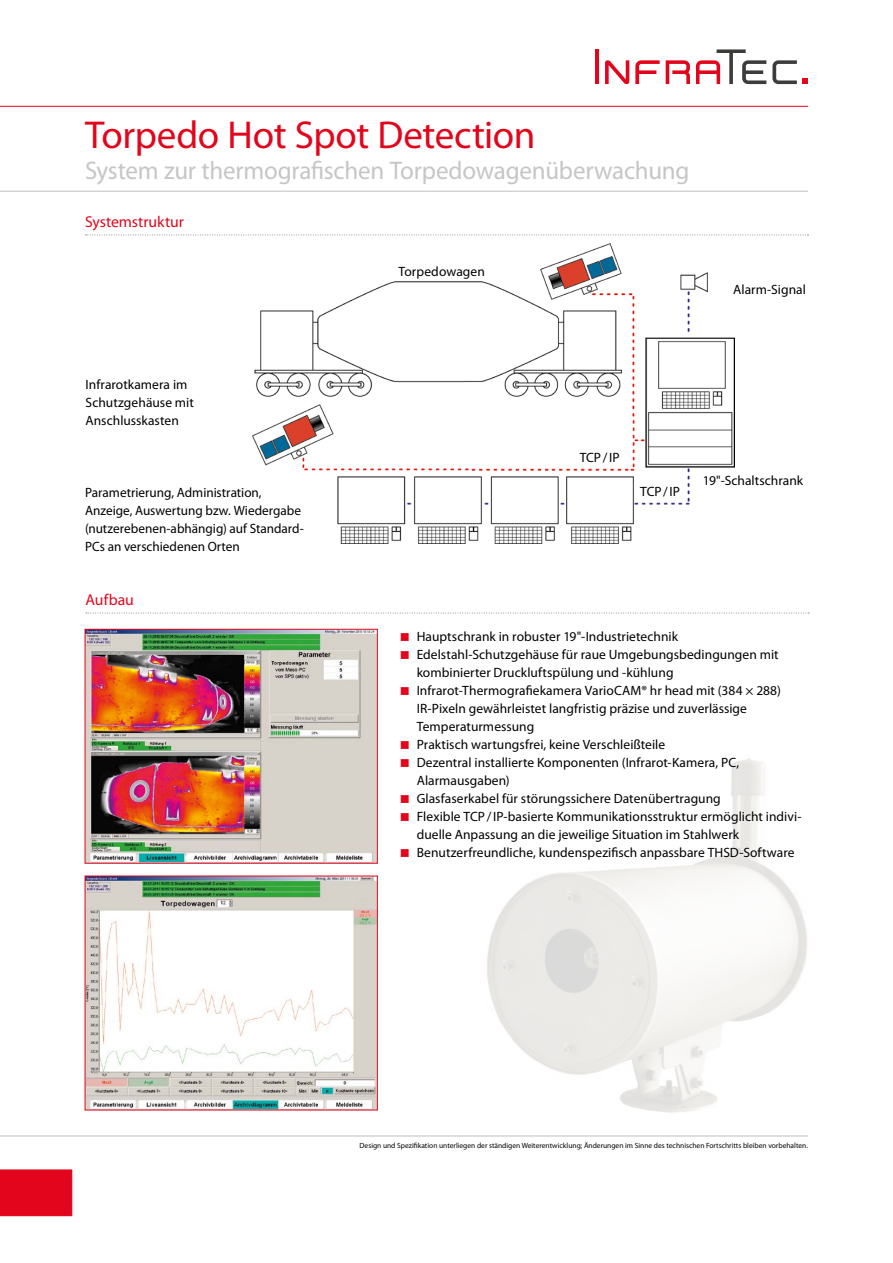
<style>
.page{position:relative;width:893px;height:1263px;background:#fff}
.page>*{position:absolute;margin:0;border:0;box-sizing:border-box;transform-origin:0 0}
.t1{font:39px "Myriad Pro";letter-spacing:-.01em;color:#e3051b}
.t2{font:25.5px "Myriad Pro";letter-spacing:-.01em;color:#c6c6c6}
.t3{font:15.75px "Myriad Pro";letter-spacing:-.005em;color:#e3051b}
.t4{font:13.5px/18px "Myriad Pro";color:#000}
.t5{font:7.5px "Myriad Pro";color:#000}
</style>
<div class="page">
<hr style="left:0;top:106px;width:808px;height:1px;background:#e3051b">
<hr style="left:0;top:191px;width:808px;height:1px;background:#c6c6c6">
<hr style="left:0;top:1135px;width:808px;height:1px;background:#c6c6c6">
<div style="left:0;top:1169px;width:72px;height:47px;background:#e3051b"></div>
<hr style="left:595px;top:49px;width:4px;height:35px;background:#e3051b">
<svg style="left:666px;top:60px;width:24px;height:24px"></svg>
<svg style="left:635px;top:60px;width:25px;height:24px"></svg>
<svg style="left:772px;top:60px;width:36px;height:24px"></svg>
<svg style="left:696px;top:49px;width:70px;height:35px"></svg>
<svg style="left:605px;top:60px;width:24px;height:24px"></svg>
<img style="left:487px;top:758px;width:320px;height:355px">
<img style="left:253px;top:244px;width:481px;height:299px">
<svg style="left:85px;top:235px;width:723px;height:1px"></svg>
<svg style="left:86px;top:613px;width:723px;height:1px"></svg>
<img style="left:84px;top:628px;width:294px;height:236px">
<svg style="left:84px;top:875px;width:294px;height:236px"></svg>
<h1 class="t1" style="left:85px;top:110px;width:452px">Torpedo Hot Spot Detection</h1>
<h2 class="t2" style="left:85px;top:155px;width:606px">System zur thermografischen Torpedowagenüberwachung</h2>
<p class="t3" style="left:85px;top:212px;width:100px">Systemstruktur</p>
<p class="t4" style="left:86px;top:376px;width:110px">Infrarotkamera im<br>Schutzgehäuse mit<br>Anschlusskasten</p>
<p class="t4" style="left:85px;top:484px;width:220px">Parametrierung, Administration, Anzeige, Auswertung bzw. Wiedergabe (nutzerebenen-abhängig) auf Standard-PCs an verschiedenen Orten</p>
<p class="t3" style="left:86px;top:590px;width:50px">Aufbau</p>
<p class="t4" style="left:399px;top:263px;width:88px">Torpedowagen</p>
<p class="t4" style="left:733px;top:280px;width:74px">Alarm-Signal</p>
<p class="t4" style="left:580px;top:448px;width:41px">TCP/IP</p>
<p class="t4" style="left:640px;top:482px;width:41px">TCP/IP</p>
<p class="t4" style="left:703px;top:471px;width:102px">19"-Schaltschrank</p>
<p class="t4" style="left:417px;top:628px;width:386px">Hauptschrank in robuster 19"-Industrietechnik Edelstahl-Schutzgehäuse für raue Umgebungsbedingungen mit kombinierter Druckluftspülung und -kühlung Infrarot-Thermografiekamera VarioCAM® hr head mit (384 × 288)<br>IR-Pixeln gewährleistet langfristig präzise und zuverlässige Temperaturmessung<br>Praktisch wartungsfrei, keine Verschleißteile<br>Dezentral installierte Komponenten (Infrarot-Kamera, PC, Alarmausgaben)<br>Glasfaserkabel für störungssichere Datenübertragung<br>Flexible TCP/IP-basierte Kommunikationsstruktur ermöglicht indivi&shy;duelle Anpassung an die jeweilige Situation im Stahlwerk Benutzerfreundliche, kundenspezifisch anpassbare THSD-Software</p>
<p class="t5" style="left:360px;top:1141px;width:450px">Design und Spezifikation unterliegen der ständigen Weiterentwicklung; Änderungen im Sinne des technischen Fortschritts bleiben vorbehalten.</p>
</div>
